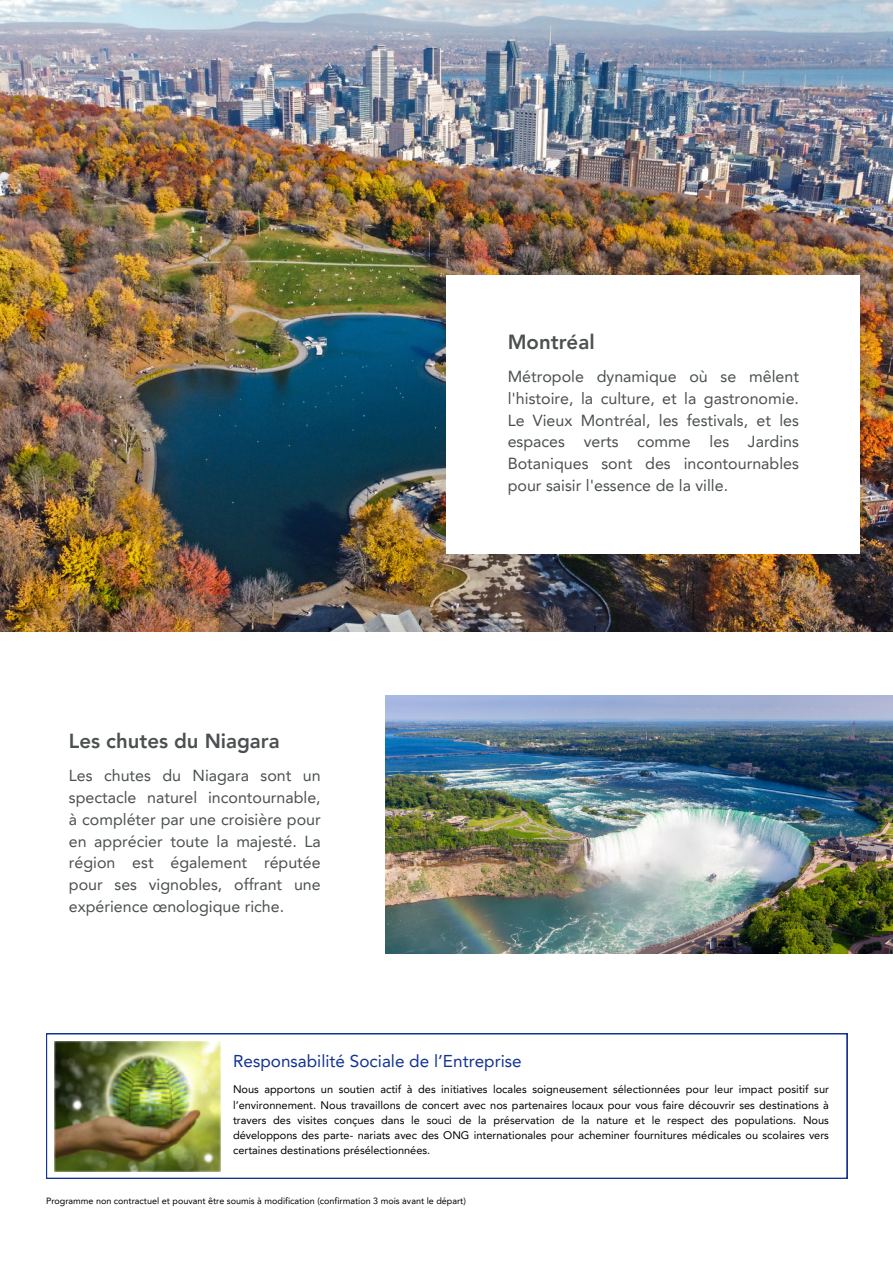
<style>
.page{position:relative;width:893px;height:1264px;background:#fff}
.page>*{position:absolute;margin:0;border:0;box-sizing:border-box;transform-origin:0 0}
.t1{font:800 20.4px "Avenir LT Pro";color:#4c5051}
.t2{font:17.1px "Avenir LT Pro";color:#123394}
.t3{font:16.05px/21.9px "Avenir LT Pro";color:#4c5051;text-align:justify}
.t4{font:10.95px/15.3px "Avenir LT Pro";color:#000;text-align:justify}
.t5{font:9px "Avenir LT Pro";color:#000}
</style>
<div class="page">
<svg style="left:46px;top:1033px;width:801px;height:145px"></svg>
<img style="left:54px;top:1040px;width:167px;height:131px">
<img style="left:0;top:0;width:892px;height:631px">
<img style="left:385px;top:695px;width:507px;height:258px">
<div style="left:446px;top:275px;width:413px;height:279px;background:#fff"></div>
<h2 class="t1" style="left:507px;top:333px;width:88px">Montréal</h2>
<p class="t1" style="left:69px;top:732px;width:212px">Les chutes du Niagara</p>
<h3 class="t3" style="left:69px;top:766px;width:253px">Les chutes du Niagara sont un spectacle naturel incontournable, à compléter par une croisière pour en apprécier toute la majesté. La région est également réputée pour ses vignobles, offrant une expérience œnologique riche.</h3>
<p class="t3" style="left:507px;top:367px;width:293px">Métropole dynamique où se mêlent l'histoire, la culture, et la gastronomie.<br>Le Vieux Montréal, les festivals, et les espaces verts comme les Jardins Botaniques sont des incontournables pour saisir l'essence de la ville.</p>
<h1 class="t2" style="left:233px;top:1054px;width:290px">Responsabilité Sociale de l’Entreprise</h1>
<h2 class="t4" style="left:233px;top:1082px;width:597px">Nous apportons un soutien actif à des initiatives locales soigneusement sélectionnées pour leur impact positif sur l’environnement. Nous travaillons de concert avec nos partenaires locaux pour vous faire découvrir ses destinations à travers des visites conçues dans le souci de la préservation de la nature et le respect des populations. Nous développons des parte- nariats avec des ONG internationales pour acheminer fournitures médicales ou scolaires vers certaines destinations présélectionnées.</h2>
<p class="t5" style="left:46px;top:1196px;width:421px">Programme non contractuel et pouvant être soumis à modification (confirmation 3 mois avant le départ)</p>
</div>
